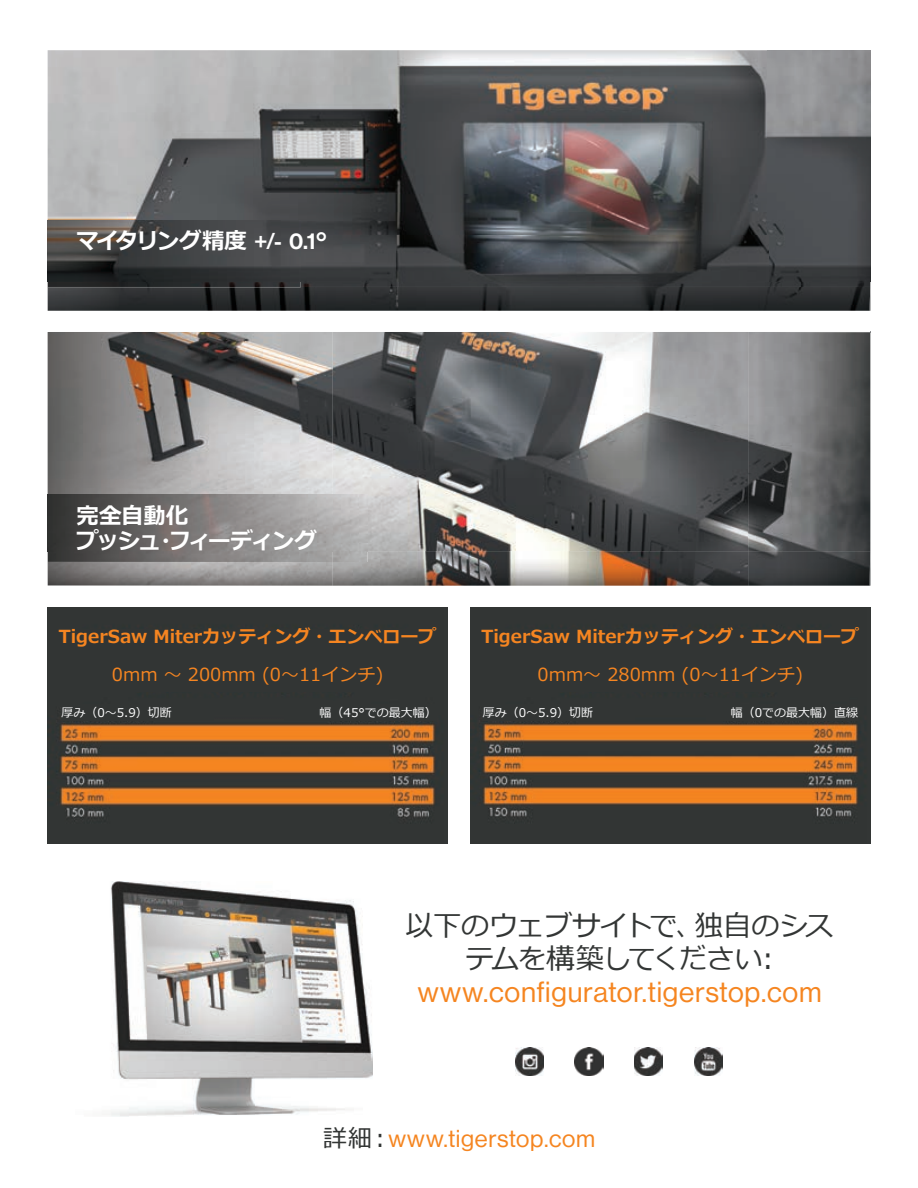
<style>
.page{position:relative;width:918px;height:1188px;background:#fff}
.page>*{position:absolute;margin:0;border:0;box-sizing:border-box;transform-origin:0 0}
.t1{font:28.5px "N Haas Grotesk DS Pro 55 Rg";letter-spacing:.025em;color:#f58520}
.t2{font:28.5px/33px "Meiryo";letter-spacing:-.035em;color:#333635;text-align:center}
.t3{font:24px "N Haas Grotesk DS Pro 55 Rg";letter-spacing:.03em;color:#f58520}
.t4{font:700 22.5px/25.5px "Meiryo";letter-spacing:-.07em;color:#fff}
.t5{font:700 18px "Meiryo";color:#f58521}
.t6{font:18px "Meiryo";color:#f58521}
.t7{font:12px "Meiryo";color:#fff}
.s1{font-family:"N Haas Grotesk DS Pro 65 Md";font-weight:400}
.s2{font-family:"Meiryo";color:#333635}
</style>
<div class="page">
<img style="left:471px;top:607px;width:399px;height:236px">
<img style="left:48px;top:607px;width:400px;height:236px">
<img style="left:102px;top:881px;width:271px;height:236px">
<img style="left:575px;top:1047px;width:28px;height:28px">
<img style="left:516px;top:1047px;width:28px;height:28px">
<img style="left:634px;top:1047px;width:28px;height:28px">
<img style="left:695px;top:1047px;width:28px;height:28px">
<img style="left:870px;top:50px;width:1px;height:232px">
<img style="left:48px;top:50px;width:719px;height:185px">
<img style="left:767px;top:50px;width:103px;height:232px">
<img style="left:300px;top:235px;width:468px;height:47px">
<img style="left:48px;top:220px;width:252px;height:67px">
<img style="left:333px;top:332px;width:537px;height:219px">
<img style="left:870px;top:332px;width:1px;height:254px">
<img style="left:48px;top:287px;width:822px;height:24px">
<img style="left:333px;top:551px;width:537px;height:35px">
<img style="left:333px;top:495px;width:34px;height:67px">
<img style="left:48px;top:332px;width:285px;height:163px">
<img style="left:48px;top:495px;width:285px;height:91px">
<img style="left:48px;top:551px;width:285px;height:11px">
<div style="left:52px;top:629px;width:392px;height:62px;background:#323534"></div>
<div style="left:61px;top:705px;width:153px;height:16px;background:#323534"></div>
<div style="left:483px;top:705px;width:152px;height:16px;background:#323534"></div>
<div style="left:285px;top:705px;width:152px;height:16px;background:#323534"></div>
<div style="left:706px;top:705px;width:152px;height:16px;background:#323534"></div>
<div style="left:474px;top:629px;width:392px;height:62px;background:#323534"></div>
<p class="t4" style="left:76px;top:229px;width:253px">マイタリング精度 <span class="s1">+/- 0.1</span>°</p>
<p class="t4" style="left:77px;top:504px;width:242px">完全自動化<br>プッシュ・フィーディング</p>
<p class="t5" style="left:59px;top:624px;width:379px">TigerSaw Miterカッティング・エンベロープ</p>
<p class="t6" style="left:112px;top:662px;width:273px">0mm ～ 200mm (0～11インチ)</p>
<p class="t7" style="left:61px;top:705px;width:112px">厚み（0～5.9）切断</p>
<p class="t7" style="left:320px;top:705px;width:119px">幅（45°での最大幅）</p>
<p class="t7" style="left:483px;top:705px;width:112px">厚み（0～5.9）切断</p>
<p class="t7" style="left:731px;top:705px;width:129px">幅（0での最大幅）直線</p>
<p class="t5" style="left:482px;top:624px;width:379px">TigerSaw Miterカッティング・エンベロープ</p>
<p class="t6" style="left:538px;top:662px;width:267px">0mm～ 280mm (0～11インチ)</p>
<h1 class="t2" style="left:406px;top:911px;width:430px">以下のウェブサイトで、独自のシステムを構築してください:</h1>
<h1 class="t1" style="left:418px;top:976px;width:406px">www.configurator.tigerstop.com</h1>
<h2 class="t3" style="left:323px;top:1125px;width:273px"><span class="s2">詳細：</span>www.tigerstop.com</h2>
</div>
